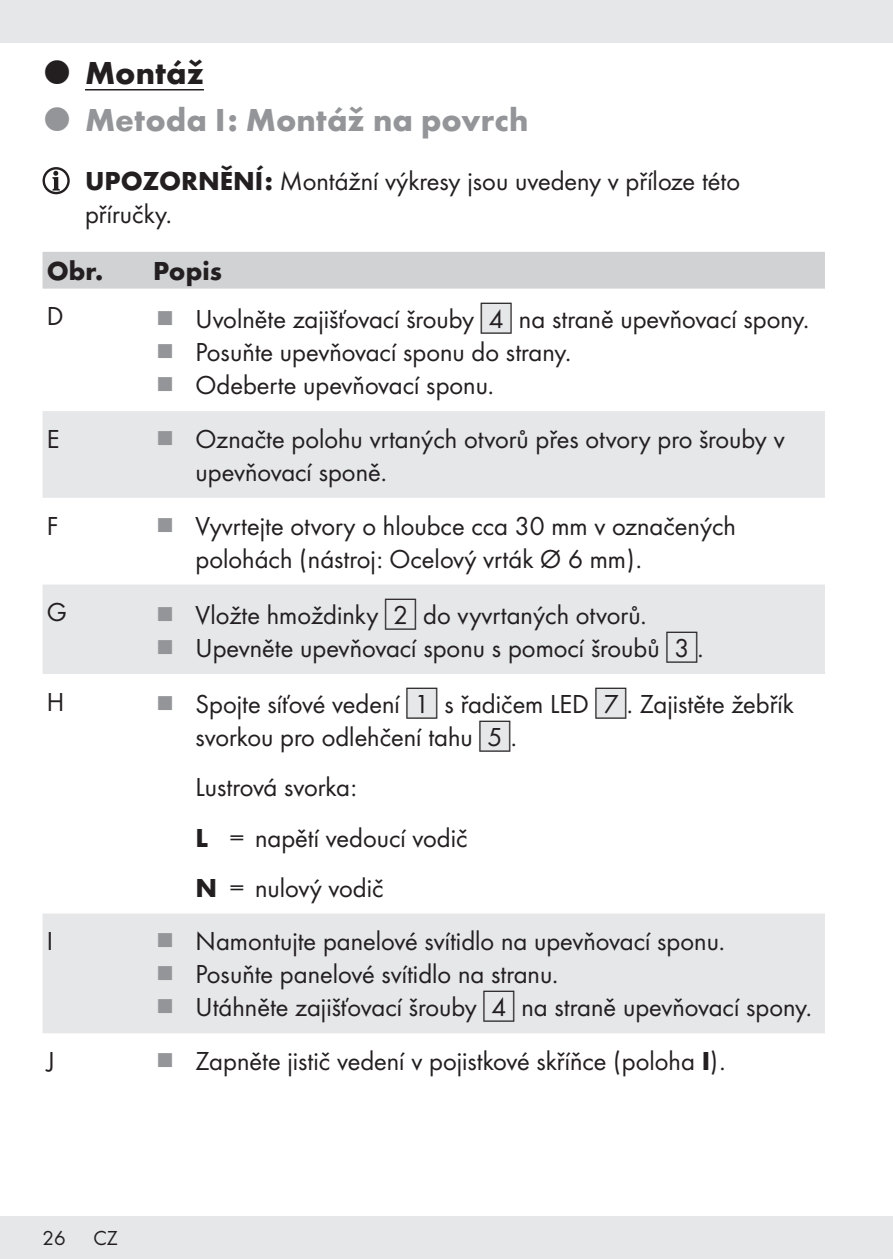
<style>
.page{position:relative;width:893px;height:1259px;background:#fff}
.page>*{position:absolute;margin:0;border:0;box-sizing:border-box;transform-origin:0 0}
.t1{font:700 33px "Futura";color:#939598}
.t2{font:700 33px "Futura";color:#231f20}
.Indent_SB{font:27px/33px "Futura Boo";color:#231f20}
.Headline__Table{font:700 27px "Futura";color:#231f20}
.Body{font:27px "Futura Boo";color:#231f20}
.t3{font:21px "Futura Boo";color:#231f20}
.s1{font-family:"Futura";font-weight:700}
.s2{font-family:"IMP Lidl Num Box";font-size:23.7px;color:#e6e7e9}
.s3{font-family:"IMP Lidl Num Box";font-size:23.7px}
</style>
<div class="page">
<div style="left:0;top:1216px;width:893px;height:43px;background:#e6e7e9"></div>
<div style="left:0;top:0;width:893px;height:43px;background:#e6e7e9"></div>
<hr style="left:85px;top:89px;width:119px;height:1px;background:#231f20">
<svg style="left:44px;top:168px;width:25px;height:25px"></svg>
<div style="left:43px;top:167px;width:27px;height:27px;border:2px solid #231f20;border-radius:50%"></div>
<svg style="left:52px;top:171px;width:8px;height:20px"></svg>
<div style="left:43px;top:252px;width:782px;height:37px;background:#d1d2d4"></div>
<svg style="left:43px;top:411px;width:782px;height:622px"></svg>
<svg style="left:158px;top:431px;width:14px;height:14px"></svg>
<svg style="left:158px;top:517px;width:14px;height:14px"></svg>
<svg style="left:158px;top:607px;width:14px;height:14px"></svg>
<svg style="left:158px;top:640px;width:14px;height:14px"></svg>
<svg style="left:158px;top:696px;width:14px;height:14px"></svg>
<svg style="left:158px;top:933px;width:14px;height:14px"></svg>
<svg style="left:158px;top:966px;width:14px;height:14px"></svg>
<svg style="left:158px;top:999px;width:14px;height:14px"></svg>
<p class="t2" style="left:85px;top:48px;width:120px">Montáž</p>
<p class="t1" style="left:85px;top:96px;width:445px">Metoda I: Montáž na povrch</p>
<p class="Indent_SB" style="left:85px;top:163px;width:656px"><span class="s1">UPOZORNĚNÍ:</span> Montážní výkresy jsou uvedeny v příloze této příručky.</p>
<p class="Headline__Table" style="left:47px;top:251px;width:58px">Obr.</p>
<p class="Headline__Table" style="left:153px;top:251px;width:70px">Popis</p>
<p class="Body" style="left:47px;top:298px;width:18px">D</p>
<p class="Indent_SB" style="left:196px;top:301px;width:612px">Uvolněte zajišťovací šrouby <span class="s2">[</span><span class="s3">4]</span> na straně upevňovací spony.</p>
<p class="Indent_SB" style="left:196px;top:334px;width:374px">Posuňte upevňovací sponu do strany.</p>
<p class="Indent_SB" style="left:196px;top:367px;width:296px">Odeberte upevňovací sponu.</p>
<p class="Body" style="left:47px;top:420px;width:14px">E</p>
<p class="Indent_SB" style="left:196px;top:421px;width:591px">Označte polohu vrtaných otvorů přes otvory pro šrouby v upevňovací sponě.</p>
<p class="Body" style="left:47px;top:507px;width:13px">F</p>
<p class="Indent_SB" style="left:196px;top:507px;width:542px">Vyvrtejte otvory o hloubce cca 30 mm v označených polohách (nástroj: Ocelový vrták Ø 6 mm).</p>
<p class="Body" style="left:47px;top:593px;width:22px">G</p>
<p class="Indent_SB" style="left:196px;top:597px;width:449px">Vložte hmoždinky <span class="s2">[</span><span class="s3">2]</span> do vyvrtaných otvorů.</p>
<p class="Indent_SB" style="left:196px;top:630px;width:506px">Upevněte upevňovací sponu s pomocí šroubů <span class="s2">[</span><span class="s3">3]</span>.</p>
<p class="Body" style="left:47px;top:683px;width:19px">H</p>
<p class="Indent_SB" style="left:196px;top:686px;width:600px">Spojte síťové vedení <span class="s2">[</span><span class="s3">1]</span> s řadičem LED <span class="s2">[</span><span class="s3">7]</span>. Zajistěte žebřík svorkou pro odlehčení tahu <span class="s2">[</span><span class="s3">5]</span>.</p>
<p class="Indent_SB" style="left:196px;top:769px;width:163px">Lustrová svorka:</p>
<p class="Indent_SB" style="left:196px;top:819px;width:273px"><span class="s1">L</span> = napětí vedoucí vodič</p>
<p class="Indent_SB" style="left:196px;top:869px;width:189px"><span class="s1">N</span> = nulový vodič</p>
<p class="Body" style="left:47px;top:922px;width:8px">I</p>
<p class="Indent_SB" style="left:196px;top:923px;width:527px">Namontujte panelové svítidlo na upevňovací sponu.</p>
<p class="Indent_SB" style="left:196px;top:956px;width:361px">Posuňte panelové svítidlo na stranu.</p>
<p class="Indent_SB" style="left:196px;top:989px;width:614px">Utáhněte zajišťovací šrouby <span class="s2">[</span><span class="s3">4]</span> na straně upevňovací spony.</p>
<p class="Body" style="left:47px;top:1042px;width:9px">J</p>
<p class="Indent_SB" style="left:196px;top:1043px;width:528px">Zapněte jistič vedení v pojistkové skříňce (poloha <span class="s1">I</span>).</p>
<p class="t3" style="left:43px;top:1224px;width:25px">26</p>
<p class="t3" style="left:94px;top:1224px;width:26px">CZ</p>
</div>
